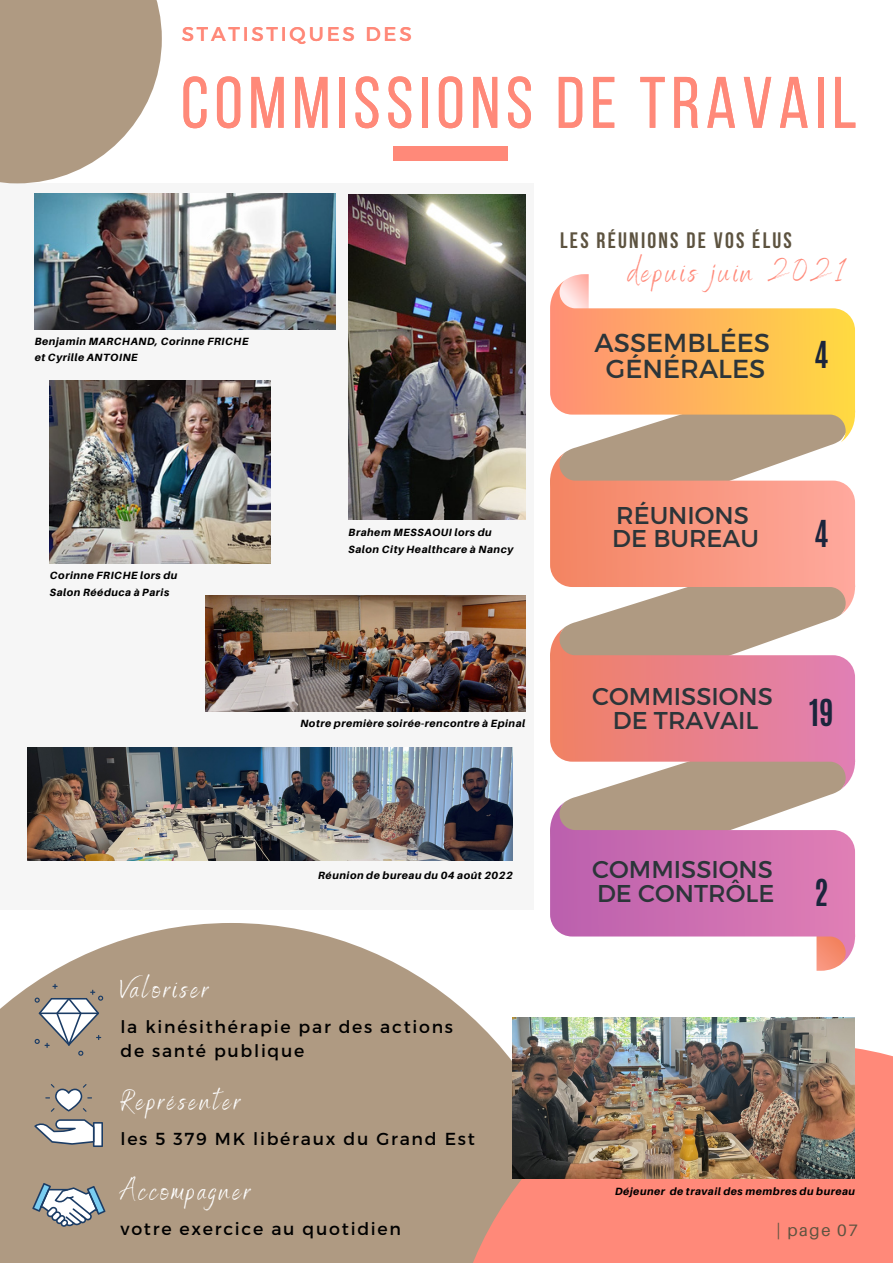
<style>
.page{position:relative;width:893px;height:1264px;background:#fff}
.page>*{position:absolute;margin:0;border:0;box-sizing:border-box;transform-origin:0 0}
.t1{font:72.6px "Bebas Neue";letter-spacing:.08em;color:#ff8979}
.t2{font:31.5px "Benedict";letter-spacing:.1em;color:#ff8979}
.t3{font:700 31.05px "Antonio";color:#1b253c}
.t4{font:29.25px "Benedict";letter-spacing:.1em;color:#fff}
.t5{font:28.8px "Benedict";letter-spacing:.1em;color:#fff}
.t6{font:25.95px/25.3px "Montserrat";color:#2c3539;text-align:center}
.t7{font:24.3px/23.5px "Montserrat";color:#2c3539}
.t8{font:700 22.2px "Bebas Neue";letter-spacing:.1em;color:#5d5340}
.t9{font:19.8px "Montserrat";letter-spacing:.14em;color:#ff8979}
.t10{font:17.4px/23.5px "Montserrat";letter-spacing:.1em;color:#000}
.t11{font:16.5px "Aileron";letter-spacing:.1em;color:#5d5340}
.t12{font:italic 800 10.5px/16.6px "Aileron";letter-spacing:.05em;color:#000}
</style>
<div class="page">
<svg style="left:0;top:923px;width:513px;height:339px;background:#b8a691"></svg>
<svg style="left:0;top:0;width:162px;height:183px;background:#bba995"></svg>
<svg style="left:565px;top:789px;width:276px;height:13px;background:#b7a48f"></svg>
<svg style="left:565px;top:615px;width:275px;height:12px;background:#b7a48e"></svg>
<svg style="left:566px;top:442px;width:272px;height:10px;background:#b6a38d"></svg>
<svg style="left:816px;top:964px;width:25px;height:6px"></svg>
<svg style="left:550px;top:627px;width:305px;height:162px;background:#dd9496"></svg>
<svg style="left:550px;top:802px;width:305px;height:162px"></svg>
<svg style="left:550px;top:452px;width:305px;height:163px;background:#e8a28e"></svg>
<svg style="left:565px;top:274px;width:23px;height:6px"></svg>
<svg style="left:550px;top:280px;width:305px;height:162px"></svg>
<div style="left:0;top:183px;width:533px;height:726px;background:#f6f6f6"></div>
<svg style="left:35px;top:1119px;width:68px;height:27px"></svg>
<svg style="left:45px;top:1084px;width:47px;height:27px"></svg>
<svg style="left:35px;top:984px;width:68px;height:71px"></svg>
<svg style="left:32px;top:1182px;width:73px;height:44px"></svg>
<svg style="left:446px;top:1043px;width:446px;height:219px;background:#e88d7b"></svg>
<div style="left:393px;top:147px;width:114px;height:13px;background:#ff8979"></div>
<img style="left:348px;top:194px;width:177px;height:325px">
<img style="left:50px;top:380px;width:220px;height:183px">
<img style="left:35px;top:193px;width:300px;height:136px">
<img style="left:206px;top:595px;width:319px;height:116px">
<img style="left:513px;top:1017px;width:341px;height:161px">
<img style="left:28px;top:747px;width:484px;height:113px">
<h3 class="t9" style="left:182px;top:21px;width:231px">STATISTIQUES DES</h3>
<h1 class="t1" style="left:181px;top:73px;width:677px">COMMISSIONS DE TRAVAIL</h1>
<h3 class="t8" style="left:560px;top:231px;width:233px">LES RÉUNIONS DE VOS ÉLUS</h3>
<p class="t12" style="left:35px;top:332px;width:215px">Benjamin MARCHAND, Corinne FRICHE et Cyrille ANTOINE</p>
<p class="t12" style="left:50px;top:567px;width:129px">Corinne FRICHE lors du<br>Salon Rééduca à Paris</p>
<p class="t12" style="left:348px;top:524px;width:166px">Brahem MESSAOUI lors du<br>Salon City Healthcare à Nancy</p>
<p class="t12" style="left:300px;top:714px;width:226px">Notre première soirée-rencontre à Epinal</p>
<p class="t12" style="left:318px;top:866px;width:196px">Réunion de bureau du 04 août 2022</p>
<h3 class="t4" style="left:120px;top:970px;width:89px">Valoriser</h3>
<h3 class="t10" style="left:120px;top:1014px;width:334px">la kinésithérapie par des actions de santé publique</h3>
<h3 class="t5" style="left:120px;top:1082px;width:121px">Représenter</h3>
<h3 class="t10" style="left:120px;top:1125px;width:356px">les 5 379 MK libéraux du Grand Est</h3>
<h3 class="t4" style="left:120px;top:1172px;width:131px">Accompagner</h3>
<h3 class="t10" style="left:120px;top:1216px;width:282px">votre exercice au quotidien</h3>
<h2 class="t2" style="left:628px;top:252px;width:220px">depuis juin 2021</h2>
<h3 class="t6" style="left:594px;top:329px;width:177px">ASSEMBLÉES<br>GÉNÉRALES</h3>
<h3 class="t3" style="left:814px;top:332px;width:16px">4</h3>
<h3 class="t7" style="left:612px;top:502px;width:148px">RÉUNIONS<br>DE BUREAU</h3>
<h3 class="t3" style="left:814px;top:512px;width:16px">4</h3>
<h3 class="t7" style="left:592px;top:683px;width:182px;text-align:center">COMMISSIONS<br>DE TRAVAIL</h3>
<h3 class="t3" style="left:809px;top:691px;width:26px">19</h3>
<h3 class="t7" style="left:592px;top:856px;width:183px">COMMISSIONS<br>DE CONTRÔLE</h3>
<h3 class="t3" style="left:814px;top:870px;width:16px">2</h3>
<p class="t12" style="left:615px;top:1182px;width:241px">Déjeuner de travail des membres du bureau</p>
<h3 class="t11" style="left:776px;top:1219px;width:83px">| page 07</h3>
</div>
